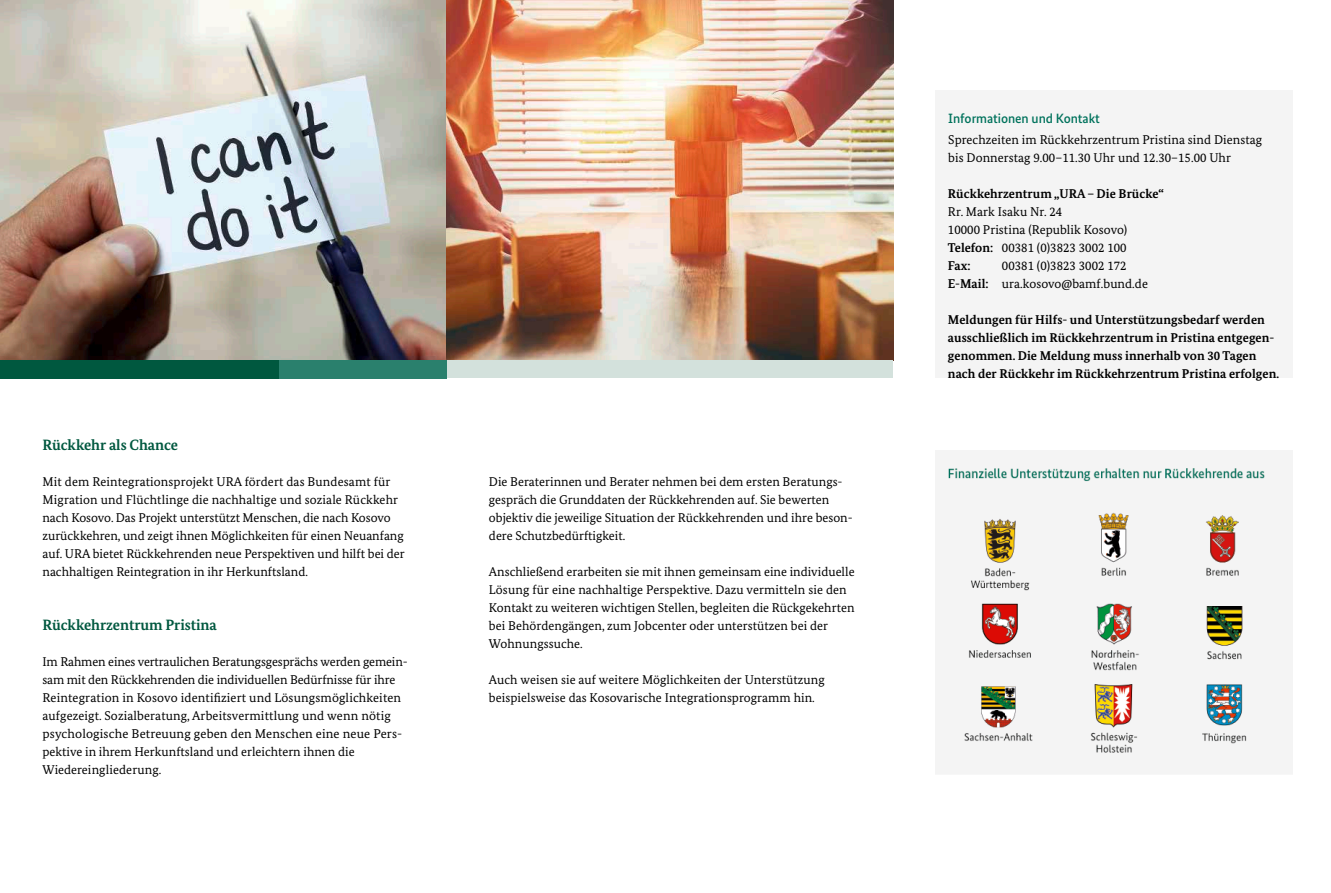
<style>
.page{position:relative;width:1331px;height:893px;background:#fff}
.page>*{position:absolute;margin:0;border:0;box-sizing:border-box;transform-origin:0 0}
.t1{font:700 15px "Bundes Serif";letter-spacing:-.005em;color:#00583f}
.t2{font:500 13.5px "Bundes Sans";letter-spacing:-.005em;color:#00725c}
.t3{font:12.75px/18px "Bundes Serif";color:#000}
.t4{font:700 12.75px/18px "Bundes Serif";letter-spacing:.005em;color:#000}
.s1{font-weight:700}
</style>
<div class="page">
<img style="left:0;top:0;width:893px;height:360px">
<div style="left:446px;top:360px;width:447px;height:18px;background:#d3e1dc"></div>
<div style="left:0;top:360px;width:279px;height:18px;background:#00583f"></div>
<div style="left:279px;top:360px;width:167px;height:18px;background:#2a806d"></div>
<div style="left:935px;top:90px;width:358px;height:288px;background:#f4f4f4"></div>
<img style="left:935px;top:450px;width:358px;height:324px">
<h2 class="t1" style="left:43px;top:436px;width:137px">Rückkehr als Chance</h2>
<p class="t3" style="left:43px;top:472px;width:364px">Mit dem Reintegrationsprojekt URA fördert das Bundesamt für Migration und Flüchtlinge die nachhaltige und soziale Rückkehr nach Kosovo. Das Projekt unterstützt Menschen, die nach Kosovo zurückkehren, und zeigt ihnen Möglichkeiten für einen Neuanfang auf. URA bietet Rückkehrenden neue Perspektiven und hilft bei der nachhaltigen Reintegration in ihr Herkunftsland.</p>
<h2 class="t1" style="left:43px;top:616px;width:176px">Rückkehrzentrum Pristina</h2>
<p class="t3" style="left:43px;top:652px;width:367px">Im Rahmen eines vertraulichen Beratungsgesprächs werden gemein&shy;sam mit den Rückkehrenden die individuellen Bedürfnisse für ihre Reintegration in Kosovo identifiziert und Lösungsmöglichkeiten aufgezeigt. Sozialberatung, Arbeitsvermittlung und wenn nötig psychologische Betreuung geben den Menschen eine neue Pers&shy;pektive in ihrem Herkunftsland und erleichtern ihnen die Wiedereingliederung.</p>
<p class="t3" style="left:489px;top:472px;width:365px">Die Beraterinnen und Berater nehmen bei dem ersten Beratungs&shy;gespräch die Grunddaten der Rückkehrenden auf. Sie bewerten objektiv die jeweilige Situation der Rückkehrenden und ihre beson&shy;dere Schutzbedürftigkeit.</p>
<p class="t3" style="left:489px;top:562px;width:367px">Anschließend erarbeiten sie mit ihnen gemeinsam eine individuelle Lösung für eine nachhaltige Perspektive. Dazu vermitteln sie den Kontakt zu weiteren wichtigen Stellen, begleiten die Rückgekehrten bei Behördengängen, zum Jobcenter oder unterstützen bei der Wohnungssuche.</p>
<p class="t3" style="left:489px;top:670px;width:337px">Auch weisen sie auf weitere Möglichkeiten der Unterstützung beispielsweise das Kosovarische Integrationsprogramm hin.</p>
<h3 class="t2" style="left:948px;top:110px;width:153px">Informationen und Kontakt</h3>
<p class="t3" style="left:948px;top:130px;width:315px">Sprechzeiten im Rückkehrzentrum Pristina sind Dienstag bis Donnerstag 9.00–11.30 Uhr und 12.30–15.00 Uhr</p>
<p class="t4" style="left:948px;top:185px;width:218px">Rückkehrzentrum „URA – Die Brücke“</p>
<p class="t3" style="left:948px;top:203px;width:116px">Rr. Mark Isaku Nr. 24</p>
<p class="t3" style="left:948px;top:221px;width:181px">10000 Pristina (Republik Kosovo)</p>
<p class="t3" style="left:948px;top:239px;width:180px"><span class="s1">Telefon:</span> 00381 (0)3823 3002 100</p>
<p class="t4" style="left:948px;top:257px;width:24px">Fax:</p>
<p class="t3" style="left:1002px;top:257px;width:126px">00381 (0)3823 3002 172</p>
<p class="t3" style="left:948px;top:275px;width:201px"><span class="s1">E-Mail:</span> ura.kosovo@bamf.bund.de</p>
<p class="t4" style="left:948px;top:311px;width:333px">Meldungen für Hilfs- und Unterstützungsbedarf werden ausschließlich im Rückkehrzentrum in Pristina entgegen&shy;genommen. Die Meldung muss innerhalb von 30 Tagen nach der Rückkehr im Rückkehrzentrum Pristina erfolgen.</p>
</div>
